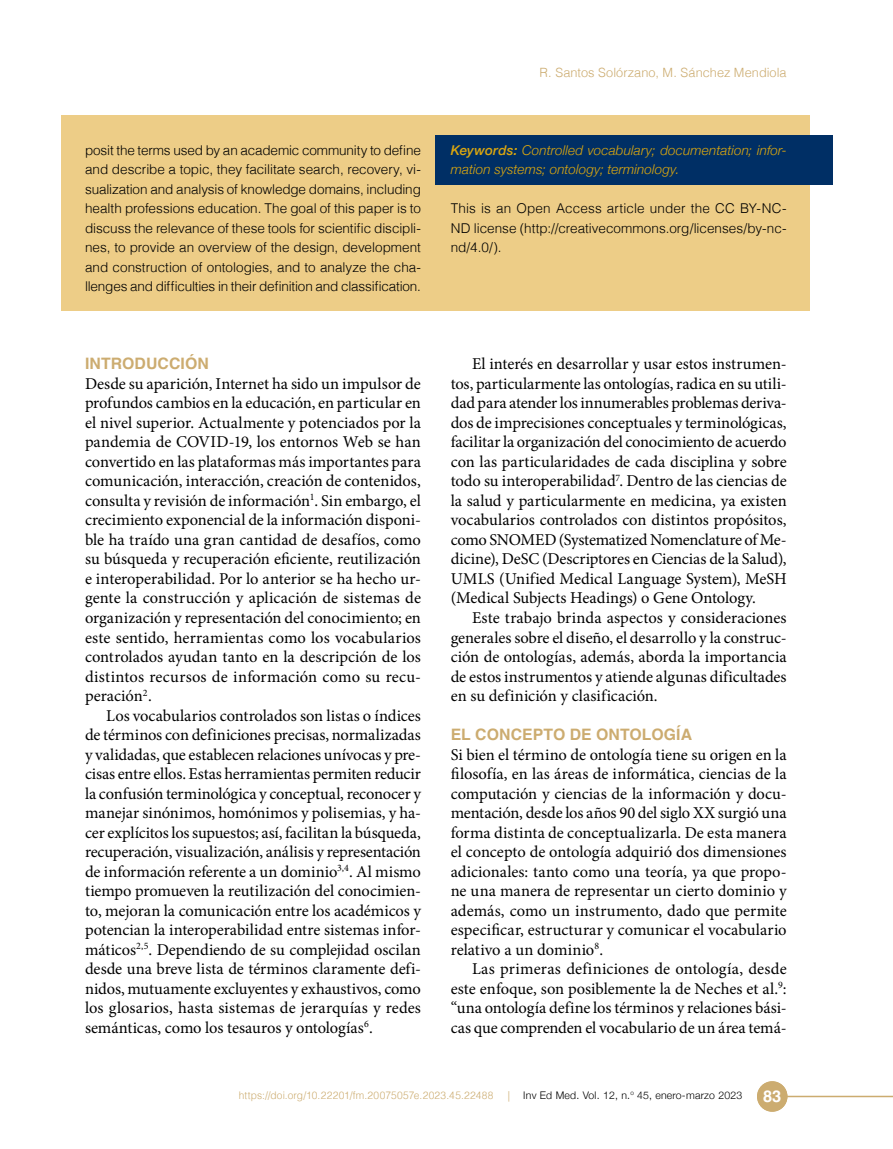
<style>
.page{position:relative;width:893px;height:1149px;background:#fff}
.page>*{position:absolute;margin:0;border:0;box-sizing:border-box;transform-origin:0 0}
.t1{font:16.5px/19.5px "Minion Pro";color:#000;text-align:justify}
.t2{font:700 15.75px "Helvetica";letter-spacing:.01em;color:#ccac70}
.t3{font:300 13.5px/19.5px "Helvetica";letter-spacing:-.005em;color:#000;text-align:justify}
.t4{font:italic 300 13.5px/19.5px "Helvetica Neue";letter-spacing:.01em;color:#dca70f}
.t5{font:300 12.75px "Helvetica";letter-spacing:.005em;color:#ccac70}
.t6{font:300 10.5px "Helvetica";letter-spacing:.02em;color:#ccac70}
.t7{font:300 10.5px "Helvetica Neue";letter-spacing:.02em;color:#000}
.s1{font-weight:500}
.s2{font-family:"Helvetica";font-weight:700;font-size:16.5px;color:#fff}
</style>
<div class="page">
<div style="left:758px;top:1081px;width:29px;height:29px;background:#ccac70;border-radius:50%"></div>
<div style="left:757px;top:1080px;width:30px;height:31px;border:2px solid #ccac70;border-radius:50%"></div>
<hr style="left:786px;top:1095px;width:107px;height:1px;background:#ccac70">
<div style="left:62px;top:116px;width:748px;height:194px;background:#edcd87"></div>
<div style="left:436px;top:135px;width:397px;height:50px;background:#002f65"></div>
<p class="t5" style="left:540px;top:61px;width:249px">R. Santos Solórzano, M. Sánchez Mendiola</p>
<p class="t3" style="left:85px;top:139px;width:337px">posit the terms used by an academic community to define and describe a topic, they facilitate search, recovery, vi&shy;sualization and analysis of knowledge domains, including health professions education. The goal of this paper is to discuss the relevance of these tools for scientific discipli&shy;nes, to provide an overview of the design, development and construction of ontologies, and to analyze the cha&shy;llenges and difficulties in their definition and classification.</p>
<p class="t4" style="left:451px;top:139px;width:337px"><span class="s1">Keywords:</span> Controlled vocabulary; documentation; infor&shy;mation systems; ontology; terminology.</p>
<p class="t3" style="left:451px;top:198px;width:337px">This is an Open Access article under the CC BY-NC-ND license (http://creativecommons.org/licenses/by-nc&shy;nd/4.0/).</p>
<p class="t2" style="left:85px;top:354px;width:125px">INTRODUCCIÓN</p>
<p class="t1" style="left:85px;top:374px;width:337px">Desde su aparición, Internet ha sido un impulsor de profundos cambios en la educación, en particular en el nivel superior. Actualmente y potenciados por la pandemia de COVID-19, los entornos Web se han convertido en las plataformas más importantes para comunicación, interacción, creación de contenidos, consulta y revisión de información<sup>1</sup>. Sin embargo, el crecimiento exponencial de la información disponi&shy;ble ha traído una gran cantidad de desafíos, como su búsqueda y recuperación eficiente, reutilización e interoperabilidad. Por lo anterior se ha hecho ur&shy;gente la construcción y aplicación de sistemas de organización y representación del conocimiento; en este sentido, herramientas como los vocabularios controlados ayudan tanto en la descripción de los distintos recursos de información como su recu&shy;peración<sup>2</sup>.</p>
<p class="t1" style="left:85px;top:705px;width:337px;text-indent:21px">Los vocabularios controlados son listas o índices de términos con definiciones precisas, normalizadas y validadas, que establecen relaciones unívocas y pre&shy;cisas entre ellos. Estas herramientas permiten reducir la confusión terminológica y conceptual, reconocer y manejar sinónimos, homónimos y polisemias, y ha&shy;cer explícitos los supuestos; así, facilitan la búsqueda, recuperación, visualización, análisis y representación de información referente a un dominio<sup>3,4</sup>. Al mismo tiempo promueven la reutilización del conocimien&shy;to, mejoran la comunicación entre los académicos y potencian la interoperabilidad entre sistemas infor&shy;máticos<sup>2,5</sup>. Dependiendo de su complejidad oscilan desde una breve lista de términos claramente defi&shy;nidos, mutuamente excluyentes y exhaustivos, como los glosarios, hasta sistemas de jerarquías y redes semánticas, como los tesauros y ontologías<sup>6</sup>.</p>
<p class="t1" style="left:451px;top:354px;width:337px;text-indent:21px">El interés en desarrollar y usar estos instrumen&shy;tos, particularmente las ontologías, radica en su utili&shy;dad para atender los innumerables problemas deriva&shy;dos de imprecisiones conceptuales y terminológicas, facilitar la organización del conocimiento de acuerdo con las particularidades de cada disciplina y sobre todo su interoperabilidad<sup>7</sup>. Dentro de las ciencias de la salud y particularmente en medicina, ya existen vocabularios controlados con distintos propósitos, como SNOMED (Systematized Nomenclature of Me&shy;dicine), DeSC (Descriptores en Ciencias de la Salud), UMLS (Unified Medical Language System), MeSH (Medical Subjects Headings) o Gene Ontology.</p>
<p class="t1" style="left:451px;top:608px;width:337px;text-indent:21px">Este trabajo brinda aspectos y consideraciones generales sobre el diseño, el desarrollo y la construc&shy;ción de ontologías, además, aborda la importancia de estos instrumentos y atiende algunas dificultades en su definición y clasificación.</p>
<p class="t2" style="left:451px;top:724px;width:243px">EL CONCEPTO DE ONTOLOGÍA</p>
<p class="t1" style="left:451px;top:744px;width:337px">Si bien el término de ontología tiene su origen en la filosofía, en las áreas de informática, ciencias de la computación y ciencias de la información y docu&shy;mentación, desde los años 90 del siglo XX surgió una forma distinta de conceptualizarla. De esta manera el concepto de ontología adquirió dos dimensiones adicionales: tanto como una teoría, ya que propo&shy;ne una manera de representar un cierto dominio y además, como un instrumento, dado que permite especificar, estructurar y comunicar el vocabulario relativo a un dominio<sup>8</sup>.</p>
<p class="t1" style="left:451px;top:959px;width:337px;text-indent:21px">Las primeras definiciones de ontología, desde este enfoque, son posiblemente la de Neches et al.<sup>9</sup>: “una ontología define los términos y relaciones bási&shy;cas que comprenden el vocabulario de un área temá-</p>
<p class="t6" style="left:239px;top:1085px;width:256px">https://doi.org/10.22201/fm.20075057e.2023.45.22488</p>
<p class="t6" style="left:508px;top:1085px;width:4px">|</p>
<p class="t7" style="left:523px;top:1086px;width:260px">Inv Ed Med. Vol. 12, n.<sup>o</sup> 45, enero-marzo 2023 <span class="s2">83</span></p>
</div>
